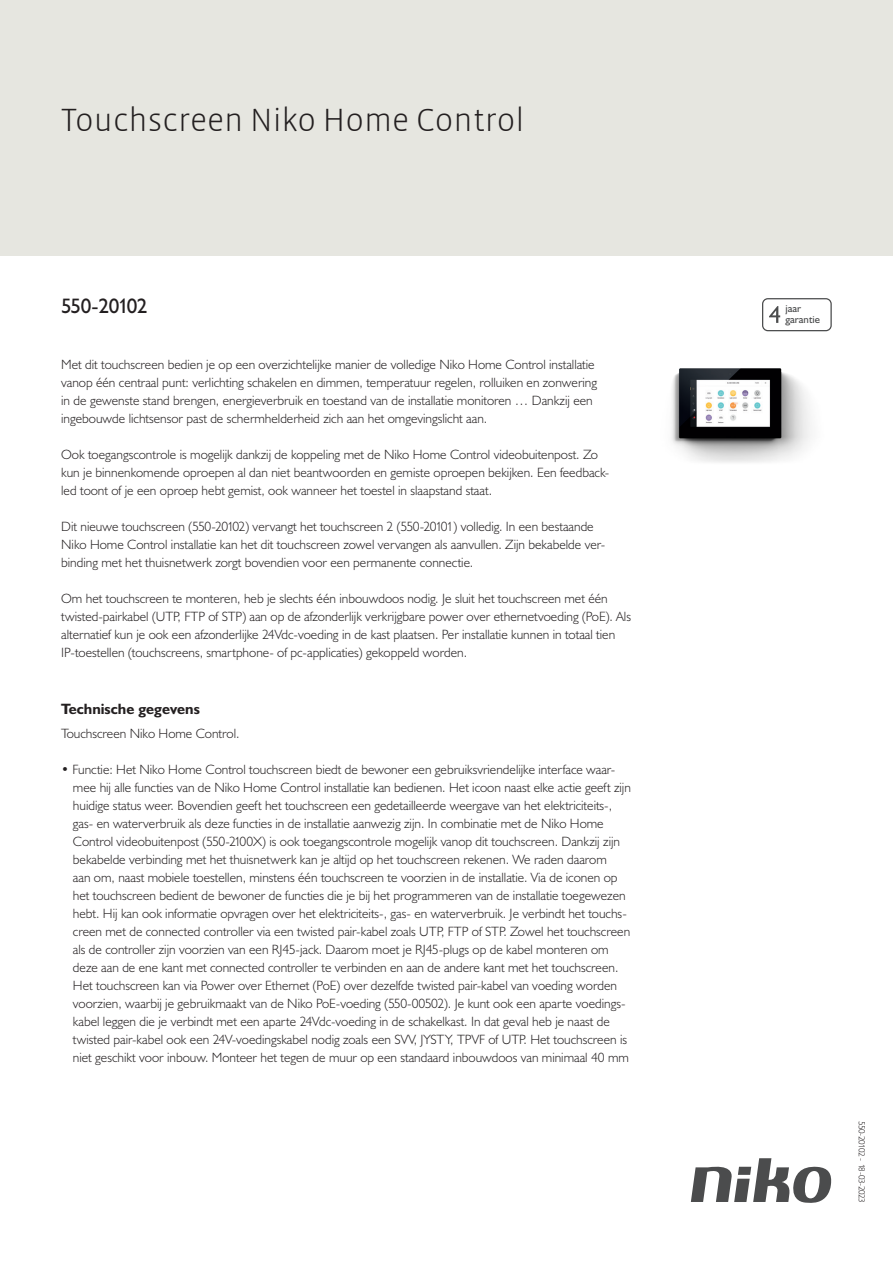
<style>
.page{position:relative;width:893px;height:1263px;background:#fff}
.page>*{position:absolute;margin:0;border:0;box-sizing:border-box;transform-origin:0 0}
.Title_datasheets{font:300 33px "Vista Sans";color:#231f20}
.Article_number{font:21px "Humanist 521 BT";letter-spacing:-.03em;color:#231f20}
.Titles_parts{font:700 15px "Humanist 521 BT";color:#231f20}
.USP_Bullets{font:300 13.5px/18px "Humanist 521 BT";color:#231f20}
.Platte_tekst_CAB{font:300 13.5px/18px "Humanist 521 BT";color:#231f20}
.t1{font:10.8px/10.8px "Humanist 521 BT";color:#4b4c4d}
.Revision{font:300 9px "Humanist 521 BT";letter-spacing:-.05em;color:#231f20}
</style>
<div class="page">
<svg style="left:691px;top:1158px;width:141px;height:45px"></svg>
<div style="left:0;top:0;width:893px;height:255px;background:#e6e6e0"></div>
<svg style="left:762px;top:298px;width:70px;height:33px"></svg>
<img style="left:671px;top:368px;width:140px;height:95px">
<p class="Title_datasheets" style="left:61px;top:100px;width:465px">Touchscreen Niko Home Control</p>
<p class="Article_number" style="left:61px;top:293px;width:88px">550-20102</p>
<p class="t1" style="left:785px;top:303px;width:36px">jaar garantie</p>
<p class="Platte_tekst_CAB" style="left:61px;top:355px;width:537px">Met dit touchscreen bedien je op een overzichtelijke manier de volledige Niko Home Control installatie vanop één centraal punt: verlichting schakelen en dimmen, temperatuur regelen, rolluiken en zonwering in de gewenste stand brengen, energieverbruik en toestand van de installatie monitoren … Dankzij een ingebouwde lichtsensor past de schermhelderheid zich aan het omgevingslicht aan.</p>
<p class="Platte_tekst_CAB" style="left:61px;top:445px;width:550px">Ook toegangscontrole is mogelijk dankzij de koppeling met de Niko Home Control videobuitenpost. Zo kun je binnenkomende oproepen al dan niet beantwoorden en gemiste oproepen bekijken. Een feedback&shy;led toont of je een oproep hebt gemist, ook wanneer het toestel in slaapstand staat.</p>
<p class="Platte_tekst_CAB" style="left:61px;top:517px;width:546px">Dit nieuwe touchscreen (550-20102) vervangt het touchscreen 2 (550-20101) volledig. In een bestaande<br>Niko Home Control installatie kan het dit touchscreen zowel vervangen als aanvullen. Zijn bekabelde ver&shy;binding met het thuisnetwerk zorgt bovendien voor een permanente connectie.</p>
<p class="Platte_tekst_CAB" style="left:61px;top:589px;width:571px">Om het touchscreen te monteren, heb je slechts één inbouwdoos nodig. Je sluit het touchscreen met één twisted-pairkabel (UTP, FTP of STP) aan op de afzonderlijk verkrijgbare power over ethernetvoeding (PoE). Als alternatief kun je ook een afzonderlijke 24Vdc-voeding in de kast plaatsen. Per installatie kunnen in totaal tien IP-toestellen (touchscreens, smartphone- of pc-applicaties) gekoppeld worden.</p>
<p class="Titles_parts" style="left:61px;top:699px;width:140px">Technische gegevens</p>
<p class="Platte_tekst_CAB" style="left:61px;top:724px;width:180px">Touchscreen Niko Home Control.</p>
<p class="USP_Bullets" style="left:73px;top:760px;width:559px;text-indent:-12px">• Functie: Het Niko Home Control touchscreen biedt de bewoner een gebruiksvriendelijke interface waar&shy;mee hij alle functies van de Niko Home Control installatie kan bedienen. Het icoon naast elke actie geeft zijn huidige status weer. Bovendien geeft het touchscreen een gedetailleerde weergave van het elektriciteits-, gas- en waterverbruik als deze functies in de installatie aanwezig zijn. In combinatie met de Niko Home Control videobuitenpost (550-2100X) is ook toegangscontrole mogelijk vanop dit touchscreen. Dankzij zijn bekabelde verbinding met het thuisnetwerk kan je altijd op het touchscreen rekenen. We raden daarom<br>aan om, naast mobiele toestellen, minstens één touchscreen te voorzien in de installatie. Via de iconen op het touchscreen bedient de bewoner de functies die je bij het programmeren van de installatie toegewezen hebt. Hij kan ook informatie opvragen over het elektriciteits-, gas- en waterverbruik. Je verbindt het touchs&shy;creen met de connected controller via een twisted pair-kabel zoals UTP, FTP of STP. Zowel het touchscreen als de controller zijn voorzien van een RJ45-jack. Daarom moet je RJ45-plugs op de kabel monteren om deze aan de ene kant met connected controller te verbinden en aan de andere kant met het touchscreen.<br>Het touchscreen kan via Power over Ethernet (PoE) over dezelfde twisted pair-kabel van voeding worden voorzien, waarbij je gebruikmaakt van de Niko PoE-voeding (550-00502). Je kunt ook een aparte voedings&shy;kabel leggen die je verbindt met een aparte 24Vdc-voeding in de schakelkast. In dat geval heb je naast de twisted pair-kabel ook een 24V-voedingskabel nodig zoals een SVV, JYSTY, TPVF of UTP. Het touchscreen is niet geschikt voor inbouw. Monteer het tegen de muur op een standaard inbouwdoos van minimaal 40 mm</p>
<p class="Revision" style="left:868px;top:1121px;width:84px;rotate:90deg">550-20102 - 18-03-2023</p>
</div>
